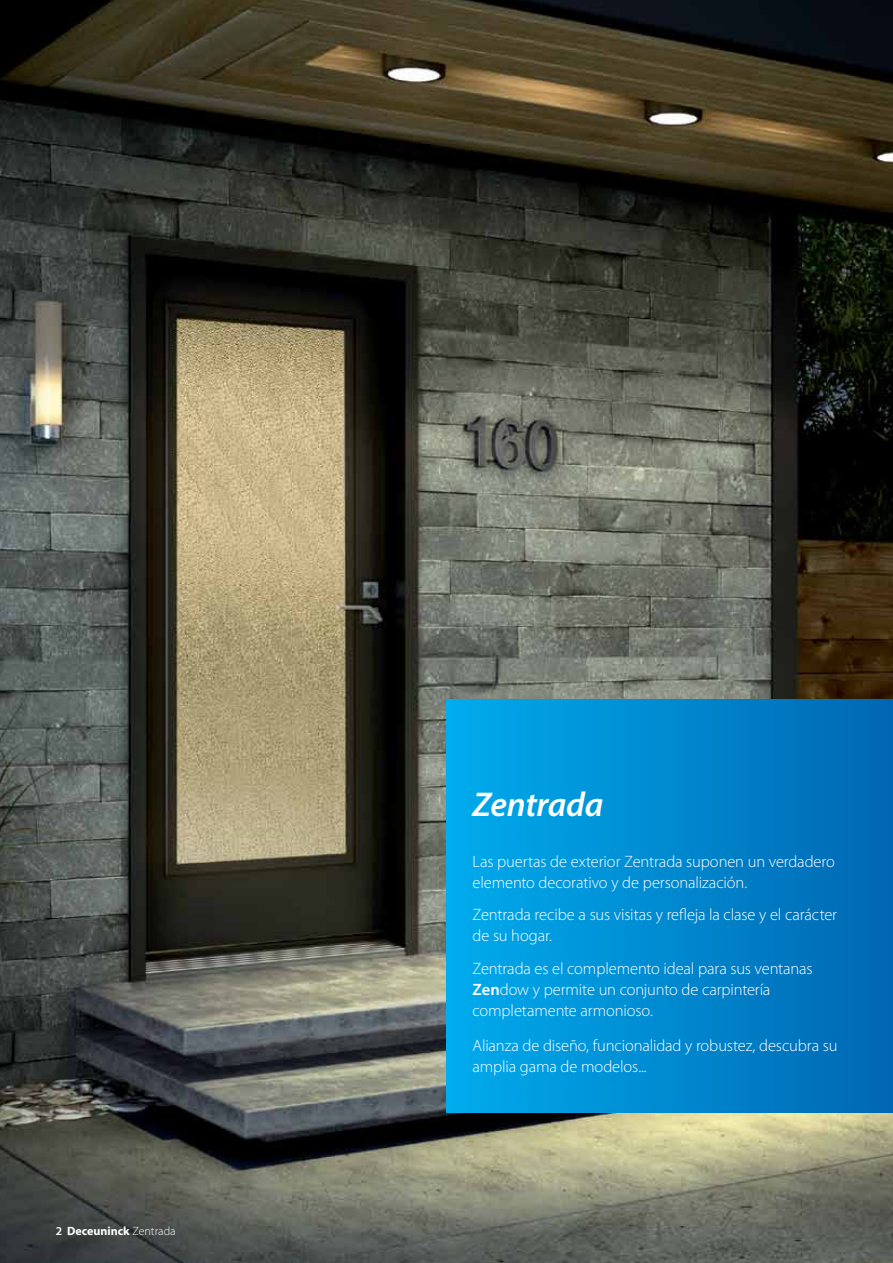
<style>
.page{position:relative;width:893px;height:1263px;background:#fff}
.page>*{position:absolute;margin:0;border:0;box-sizing:border-box;transform-origin:0 0}
.t1{font:italic 600 34.5px "Myriad Pro";letter-spacing:-.01em;color:#fff}
.t2{font:300 16.5px/21px "Myriad Pro";letter-spacing:-.01em;color:#fff}
.t3{font:700 12px "Myriad Pro";color:#fff}
.s1{font-weight:600}
.s2{font-weight:300}
</style>
<div class="page">
<img style="left:0;top:0;width:893px;height:1263px">
<div style="left:446px;top:699px;width:447px;height:413px;background:linear-gradient(to right,#00aced,#0066b2)"></div>
<p class="t3" style="left:56px;top:1223px;width:121px"><span class="s1">2</span> Deceuninck <span class="s2">Zentrada</span></p>
<h1 class="t1" style="left:472px;top:782px;width:132px">Zentrada</h1>
<p class="t2" style="left:472px;top:851px;width:364px">Las puertas de exterior Zentrada suponen un verdadero elemento decorativo y de personalización.</p>
<p class="t2" style="left:472px;top:904px;width:366px">Zentrada recibe a sus visitas y refleja la clase y el carácter de su hogar.</p>
<p class="t2" style="left:472px;top:958px;width:342px">Zentrada es el complemento ideal para sus ventanas<br><span class="s1">Zen</span>dow y permite un conjunto de carpintería completamente armonioso.</p>
<p class="t2" style="left:472px;top:1035px;width:366px">Alianza de diseño, funcionalidad y robustez, descubra su amplia gama de modelos...</p>
</div>
